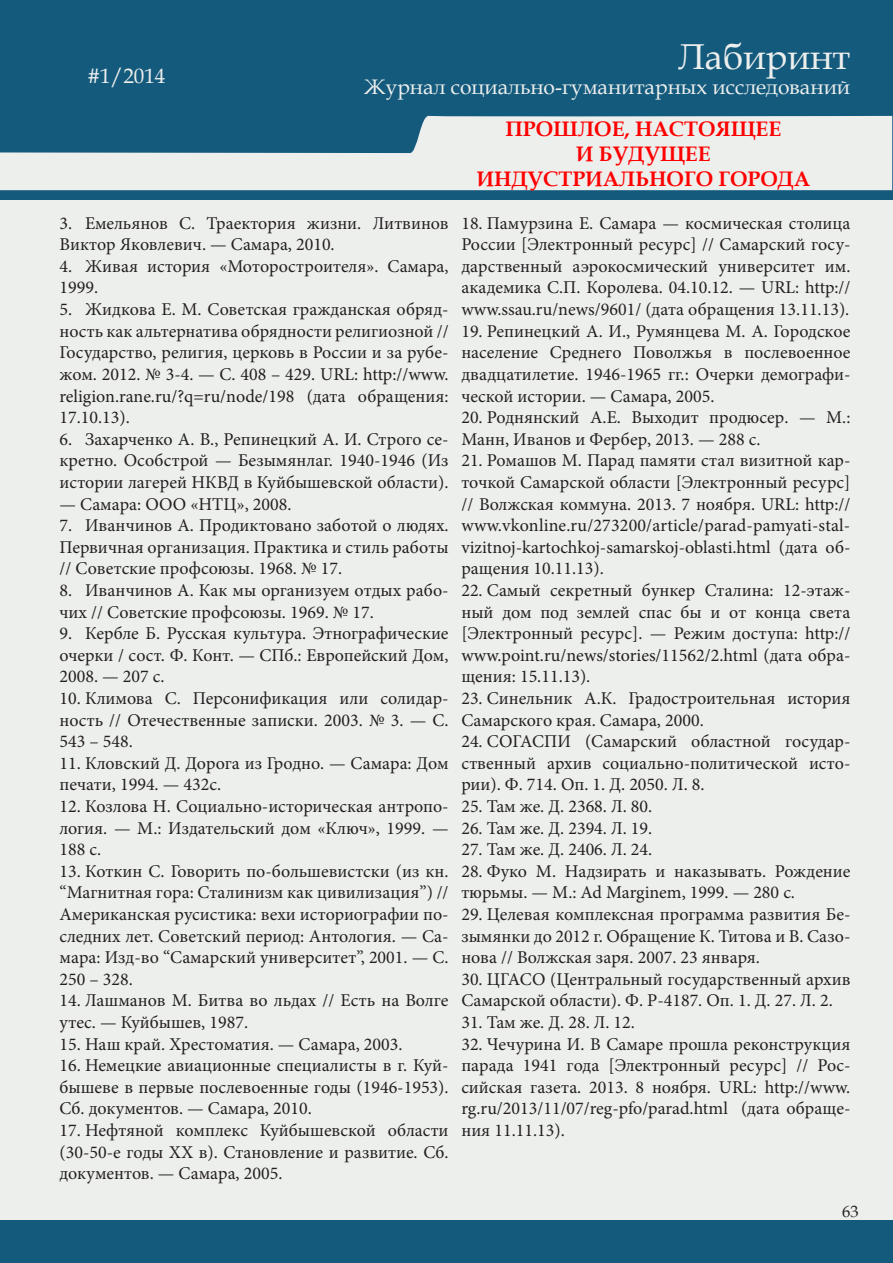
<style>
.page{position:relative;width:893px;height:1263px;background:#fff}
.page>*{position:absolute;margin:0;border:0;box-sizing:border-box;transform-origin:0 0}
.t1{font:36px "Book Antiqua";color:#edefed}
.t2{font:21px "Book Antiqua";color:#edefed}
.t3{font:700 21px/25.2px "Book Antiqua";color:#f00;text-align:center}
.список_нум{font:18px/21.6px "Minion Pro";color:#231f20;text-align:justify}
.t4{font:16.5px "Book Antiqua";color:#231f20}
</style>
<div class="page">
<div style="left:0;top:1px;width:892px;height:1261px;background:#145a7d"></div>
<hr style="left:0;top:200px;width:1px;height:1020px;background:#edefed">
<div style="left:1px;top:200px;width:891px;height:1020px;background:#edefed"></div>
<svg style="left:0;top:115px;width:892px;height:75px;fill:#edefed"></svg>
<p class="t2" style="left:87px;top:61px;width:79px">#1/2014</p>
<h1 class="t1" style="left:678px;top:31px;width:173px">Лабиринт</h1>
<p class="t2" style="left:364px;top:72px;width:487px">Журнал социально-гуманитарных исследований</p>
<p class="t3" style="left:477px;top:116px;width:335px">ПРОШЛОЕ, НАСТОЯЩЕЕ<br>И БУДУЩЕЕ<br>ИНДУСТРИАЛЬНОГО ГОРОДА</p>
<p class="список_нум" style="left:60px;top:212px;width:391px">3. Емельянов С. Траектория жизни. Литвинов<br>Виктор Яковлевич. — Самара, 2010.</p>
<p class="список_нум" style="left:60px;top:255px;width:391px">4. Живая история «Моторостроителя». Самара,<br>1999.</p>
<p class="список_нум" style="left:60px;top:299px;width:391px">5. Жидкова Е. М. Советская гражданская обряд&shy;ность как альтернатива обрядности религиозной // Государство, религия, церковь в России и за рубе&shy;жом. 2012. № 3-4. — С. 408 – 429. URL: http://www. religion.rane.ru/?q=ru/node/198 (дата обращения:<br>17.10.13).</p>
<p class="список_нум" style="left:60px;top:428px;width:391px">6. Захарченко А. В., Репинецкий А. И. Строго се&shy;кретно. Особстрой — Безымянлаг. 1940-1946 (Из истории лагерей НКВД в Куйбышевской области).</p>
<p class="список_нум" style="left:60px;top:493px;width:234px">— Самара: ООО «НТЦ», 2008.</p>
<p class="список_нум" style="left:60px;top:515px;width:391px">7. Иванчинов А. Продиктовано заботой о людях.<br>Первичная организация. Практика и стиль работы // Советские профсоюзы. 1968. № 17.</p>
<p class="список_нум" style="left:60px;top:579px;width:391px">8. Иванчинов А. Как мы организуем отдых рабо&shy;чих // Советские профсоюзы. 1969. № 17.</p>
<p class="список_нум" style="left:60px;top:623px;width:391px">9. Кербле Б. Русская культура. Этнографические очерки / сост. Ф. Конт. — СПб.: Европейский Дом, 2008. — 207 с.</p>
<p class="список_нум" style="left:60px;top:687px;width:391px">10. Климова С. Персонификация или солидар&shy;ность // Отечественные записки. 2003. № 3. — С.<br>543 – 548.</p>
<p class="список_нум" style="left:60px;top:752px;width:391px">11. Кловский Д. Дорога из Гродно. — Самара: Дом печати, 1994. — 432с.</p>
<p class="список_нум" style="left:60px;top:795px;width:391px">12. Козлова Н. Социально-историческая антропо&shy;логия. — М.: Издательский дом «Ключ», 1999. — 188 с.</p>
<p class="список_нум" style="left:60px;top:860px;width:391px">13. Коткин С. Говорить по-большевистски (из кн. “Магнитная гора: Сталинизм как цивилизация”) // Американская русистика: вехи историографии по&shy;следних лет. Советский период: Антология. — Са&shy;мара: Изд-во “Самарский университет”, 2001. — С.<br>250 – 328.</p>
<p class="список_нум" style="left:60px;top:990px;width:391px">14. Лашманов М. Битва во льдах // Есть на Волге утес. — Куйбышев, 1987.</p>
<p class="список_нум" style="left:60px;top:1033px;width:344px">15. Наш край. Хрестоматия. — Самара, 2003.</p>
<p class="список_нум" style="left:60px;top:1055px;width:391px">16. Немецкие авиационные специалисты в г. Куй&shy;бышеве в первые послевоенные годы (1946-1953).<br>Сб. документов. — Самара, 2010.</p>
<p class="список_нум" style="left:60px;top:1119px;width:391px">17. Нефтяной комплекс Куйбышевской области (30-50-е годы XX в). Становление и развитие. Сб. документов. — Самара, 2005.</p>
<p class="список_нум" style="left:461px;top:212px;width:391px">18. Памурзина Е. Самара — космическая столица России [Электронный ресурс] // Самарский госу&shy;дарственный аэрокосмический университет им. академика С.П. Королева. 04.10.12. — URL: http:// www.ssau.ru/news/9601/ (дата обращения 13.11.13).</p>
<p class="список_нум" style="left:461px;top:320px;width:391px">19. Репинецкий А. И., Румянцева М. А. Городское население Среднего Поволжья в послевоенное двадцатилетие. 1946-1965 гг.: Очерки демографи&shy;ческой истории. — Самара, 2005.</p>
<p class="список_нум" style="left:461px;top:407px;width:391px">20. Роднянский А.Е. Выходит продюсер. — М.:<br>Манн, Иванов и Фербер, 2013. — 288 с.</p>
<p class="список_нум" style="left:461px;top:450px;width:391px">21. Ромашов М. Парад памяти стал визитной кар&shy;точкой Самарской области [Электронный ресурс] // Волжская коммуна. 2013. 7 ноября. URL: http:// www.vkonline.ru/273200/article/parad-pamyati-stal&shy;vizitnoj-kartochkoj-samarskoj-oblasti.html (дата об&shy;ращения 10.11.13).</p>
<p class="список_нум" style="left:461px;top:579px;width:391px">22. Самый секретный бункер Сталина: 12-этаж&shy;ный дом под землей спас бы и от конца света [Электронный ресурс]. — Режим доступа: http:// www.point.ru/news/stories/11562/2.html (дата обра&shy;щения: 15.11.13).</p>
<p class="список_нум" style="left:461px;top:687px;width:391px">23. Синельник А.К. Градостроительная история<br>Самарского края. Самара, 2000.</p>
<p class="список_нум" style="left:461px;top:731px;width:391px">24. СОГАСПИ (Самарский областной государ&shy;ственный архив социально-политической исто&shy;рии). Ф. 714. Оп. 1. Д. 2050. Л. 8.</p>
<p class="список_нум" style="left:461px;top:795px;width:192px">25. Там же. Д. 2368. Л. 80.</p>
<p class="список_нум" style="left:461px;top:817px;width:192px">26. Там же. Д. 2394. Л. 19.</p>
<p class="список_нум" style="left:461px;top:839px;width:192px">27. Там же. Д. 2406. Л. 24.</p>
<p class="список_нум" style="left:461px;top:860px;width:391px">28. Фуко М. Надзирать и наказывать. Рождение тюрьмы. — М.: Ad Marginem, 1999. — 280 с.</p>
<p class="список_нум" style="left:461px;top:903px;width:391px">29. Целевая комплексная программа развития Бе&shy;зымянки до 2012 г. Обращение К. Титова и В. Сазо&shy;нова // Волжская заря. 2007. 23 января.</p>
<p class="список_нум" style="left:461px;top:968px;width:391px">30. ЦГАСО (Центральный государственный архив<br>Самарской области). Ф. Р-4187. Оп. 1. Д. 27. Л. 2.</p>
<p class="список_нум" style="left:461px;top:1011px;width:175px">31. Там же. Д. 28. Л. 12.</p>
<p class="список_нум" style="left:461px;top:1033px;width:391px">32. Чечурина И. В Самаре прошла реконструкция парада 1941 года [Электронный ресурс] // Рос&shy;сийская газета. 2013. 8 ноября. URL: http://www. rg.ru/2013/11/07/reg-pfo/parad.html (дата обраще&shy;ния 11.11.13).</p>
<p class="t4" style="left:842px;top:1200px;width:18px">63</p>
</div>
